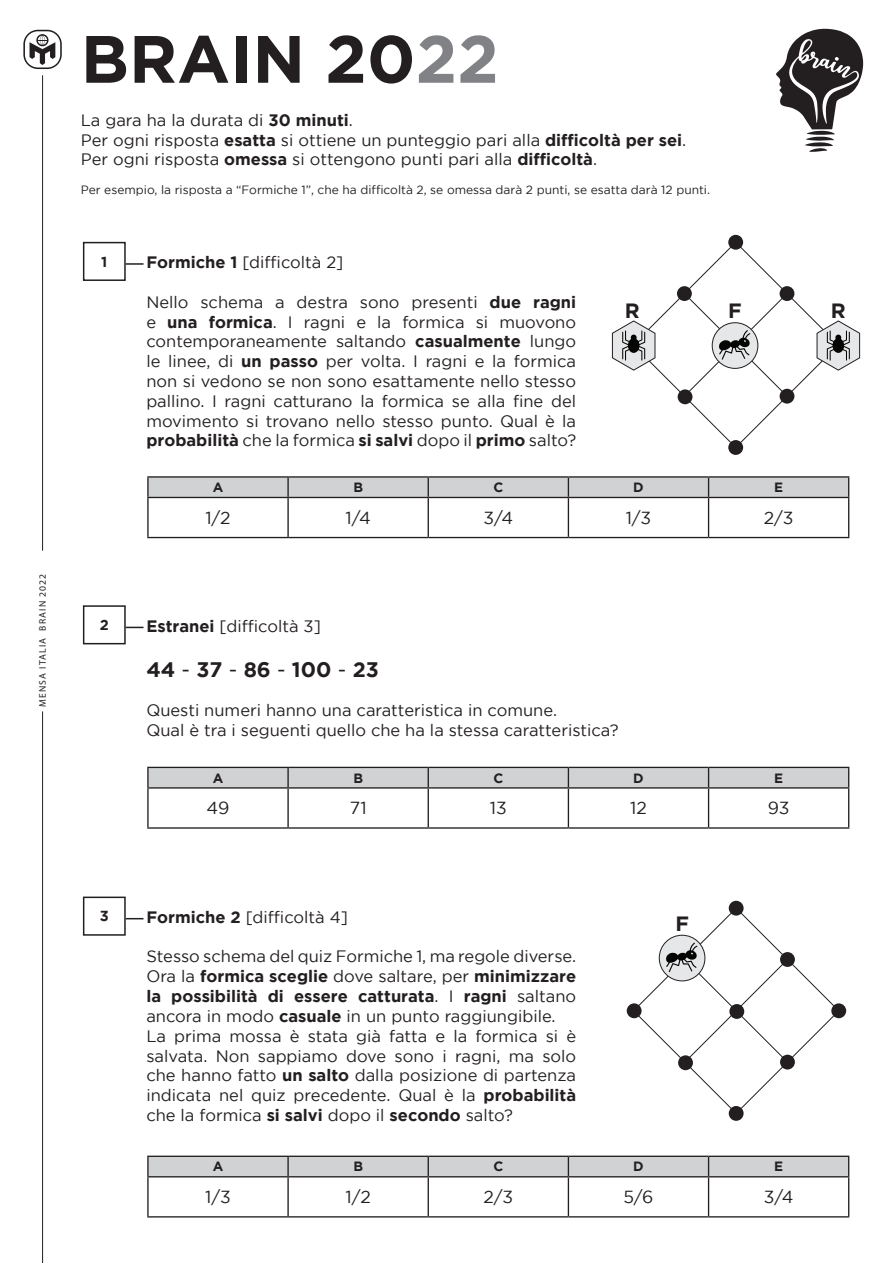
<style>
.page{position:relative;width:893px;height:1263px;background:#fff}
.page>*{position:absolute;margin:0;border:0;box-sizing:border-box;transform-origin:0 0}
.t1{font:700 66.75px "Gotham";color:#231f20}
.t2{font:700 21px "Gotham";color:#231f20}
.t3{font:700 20.7px "Gotham";color:#231f20}
.t4{font:17.4px "Gotham";color:#231f20}
.t5{font:16.5px/19.8px "Gotham";color:#231f20}
.t6{font:700 14.55px "Gotham";color:#231f20}
.t7{font:700 13.35px "Gotham";color:#231f20}
.t8{font:12px "Gotham";color:#231f20}
.t9{font:9.6px "Myriad Pro";letter-spacing:.12em;color:#231f20}
.s1{color:#808285}
.s2{font-weight:700}
.s3{font-weight:400}
</style>
<div class="page">
<svg style="left:776px;top:29px;width:87px;height:123px"></svg>
<svg style="left:23px;top:30px;width:39px;height:39px"></svg>
<hr style="left:42px;top:75px;width:1px;height:476px;background:#231f20">
<hr style="left:42px;top:711px;width:1px;height:552px;background:#231f20">
<div style="left:83px;top:242px;width:43px;height:39px;border:2px solid #231f20"></div>
<div style="left:83px;top:605px;width:43px;height:39px;border:2px solid #231f20"></div>
<svg style="left:126px;top:263px;width:18px;height:2px"></svg>
<svg style="left:126px;top:627px;width:18px;height:1px"></svg>
<svg style="left:147px;top:767px;width:702px;height:20px;background:#c5c6c8"></svg>
<hr style="left:147px;top:787px;width:141px;height:2px;background:#231f20">
<hr style="left:147px;top:789px;width:2px;height:38px;background:#231f20">
<hr style="left:288px;top:787px;width:140px;height:2px;background:#231f20">
<hr style="left:287px;top:789px;width:2px;height:38px;background:#231f20">
<hr style="left:428px;top:787px;width:140px;height:2px;background:#231f20">
<hr style="left:428px;top:789px;width:1px;height:38px;background:#231f20">
<hr style="left:568px;top:787px;width:141px;height:2px;background:#231f20">
<hr style="left:568px;top:789px;width:1px;height:38px;background:#231f20">
<hr style="left:709px;top:787px;width:140px;height:2px;background:#231f20">
<hr style="left:708px;top:789px;width:1px;height:38px;background:#231f20">
<hr style="left:848px;top:789px;width:1px;height:38px;background:#231f20">
<hr style="left:147px;top:827px;width:141px;height:2px;background:#231f20">
<hr style="left:288px;top:827px;width:140px;height:2px;background:#231f20">
<hr style="left:428px;top:827px;width:140px;height:2px;background:#231f20">
<hr style="left:568px;top:827px;width:141px;height:2px;background:#231f20">
<hr style="left:709px;top:827px;width:140px;height:2px;background:#231f20">
<hr style="left:147px;top:476px;width:141px;height:2px;background:#231f20">
<hr style="left:288px;top:476px;width:140px;height:2px;background:#231f20">
<hr style="left:428px;top:476px;width:140px;height:2px;background:#231f20">
<hr style="left:568px;top:476px;width:141px;height:2px;background:#231f20">
<hr style="left:709px;top:476px;width:140px;height:2px;background:#231f20">
<svg style="left:147px;top:477px;width:702px;height:20px;background:#c8c8ca"></svg>
<hr style="left:147px;top:497px;width:141px;height:1px;background:#231f20">
<hr style="left:147px;top:498px;width:2px;height:39px;background:#231f20">
<hr style="left:288px;top:497px;width:140px;height:1px;background:#231f20">
<hr style="left:287px;top:498px;width:2px;height:39px;background:#231f20">
<hr style="left:428px;top:497px;width:140px;height:1px;background:#231f20">
<hr style="left:428px;top:498px;width:1px;height:39px;background:#231f20">
<hr style="left:568px;top:497px;width:141px;height:1px;background:#231f20">
<hr style="left:568px;top:498px;width:1px;height:39px;background:#231f20">
<hr style="left:709px;top:497px;width:140px;height:1px;background:#231f20">
<hr style="left:708px;top:498px;width:1px;height:39px;background:#231f20">
<hr style="left:848px;top:498px;width:1px;height:39px;background:#231f20">
<hr style="left:147px;top:537px;width:141px;height:1px;background:#231f20">
<hr style="left:288px;top:537px;width:140px;height:1px;background:#231f20">
<hr style="left:428px;top:537px;width:140px;height:1px;background:#231f20">
<hr style="left:568px;top:537px;width:141px;height:1px;background:#231f20">
<hr style="left:709px;top:537px;width:140px;height:1px;background:#231f20">
<div style="left:83px;top:896px;width:43px;height:40px;border:2px solid #231f20"></div>
<svg style="left:126px;top:918px;width:18px;height:1px"></svg>
<hr style="left:147px;top:1155px;width:141px;height:2px;background:#231f20">
<hr style="left:288px;top:1155px;width:140px;height:2px;background:#231f20">
<hr style="left:428px;top:1155px;width:140px;height:2px;background:#231f20">
<hr style="left:568px;top:1155px;width:141px;height:2px;background:#231f20">
<hr style="left:709px;top:1155px;width:140px;height:2px;background:#231f20">
<div style="left:147px;top:1156px;width:702px;height:20px;background:#d1d2d4"></div>
<hr style="left:147px;top:1176px;width:141px;height:1px;background:#231f20">
<hr style="left:147px;top:1177px;width:2px;height:39px;background:#231f20">
<hr style="left:288px;top:1176px;width:140px;height:1px;background:#231f20">
<hr style="left:287px;top:1177px;width:2px;height:39px;background:#231f20">
<hr style="left:428px;top:1176px;width:140px;height:1px;background:#231f20">
<hr style="left:428px;top:1177px;width:1px;height:39px;background:#231f20">
<hr style="left:568px;top:1176px;width:141px;height:1px;background:#231f20">
<hr style="left:568px;top:1177px;width:1px;height:39px;background:#231f20">
<hr style="left:709px;top:1176px;width:140px;height:1px;background:#231f20">
<hr style="left:708px;top:1177px;width:1px;height:39px;background:#231f20">
<hr style="left:848px;top:1177px;width:1px;height:39px;background:#231f20">
<hr style="left:147px;top:1216px;width:141px;height:1px;background:#231f20">
<hr style="left:288px;top:1216px;width:140px;height:1px;background:#231f20">
<hr style="left:428px;top:1216px;width:140px;height:1px;background:#231f20">
<hr style="left:568px;top:1216px;width:141px;height:1px;background:#231f20">
<hr style="left:709px;top:1216px;width:140px;height:1px;background:#231f20">
<div style="left:728px;top:235px;width:15px;height:15px;background:#231f20;border-radius:50%"></div>
<div style="left:728px;top:440px;width:15px;height:15px;background:#231f20;border-radius:50%"></div>
<svg style="left:612px;top:242px;width:248px;height:206px"></svg>
<div style="left:729px;top:901px;width:15px;height:14px;background:#231f20;border-radius:50%"></div>
<div style="left:831px;top:1003px;width:15px;height:15px;background:#231f20;border-radius:50%"></div>
<div style="left:729px;top:1106px;width:15px;height:15px;background:#231f20;border-radius:50%"></div>
<div style="left:627px;top:1003px;width:15px;height:15px;background:#231f20;border-radius:50%"></div>
<svg style="left:633px;top:908px;width:206px;height:206px"></svg>
<p class="t9" style="left:37px;top:707px;width:134px;rotate:-90deg">MENSA ITALIA BRAIN 2022</p>
<h1 class="t1" style="left:81px;top:21px;width:419px">BRAIN 20<span class="s1">22</span></h1>
<p class="t5" style="left:81px;top:110px;width:607px">La gara ha la durata di <span class="s2">30 minuti</span>.<br>Per ogni risposta <span class="s2">esatta</span> si ottiene un punteggio pari alla <span class="s2">difficoltà per sei</span>.<br>Per ogni risposta <span class="s2">omessa</span> si ottengono punti pari alla <span class="s2">difficoltà</span>.</p>
<p class="t8" style="left:81px;top:183px;width:631px">Per esempio, la risposta a “Formiche 1”, che ha difficoltà 2, se omessa darà 2 punti, se esatta darà 12 punti.</p>
<p class="t6" style="left:101px;top:253px;width:8px">1</p>
<p class="t6" style="left:100px;top:617px;width:11px">2</p>
<p class="t5" style="left:146px;top:252px;width:199px"><span class="s2">Formiche 1</span> [difficoltà 2]</p>
<p class="t5" style="left:146px;top:292px;width:431px;text-align:justify">Nello schema a destra sono presenti <span class="s2">due ragni </span>e <span class="s2">una formica</span>. I ragni e la formica si muovono contemporaneamente saltando <span class="s2">casualmente</span> lungo le linee, di <span class="s2">un passo</span> per volta. I ragni e la formica non si vedono se non sono esattamente nello stesso pallino. I ragni catturano la formica se alla fine del movimento si trovano nello stesso punto. Qual è la <span class="s2">probabilità</span> che la formica <span class="s2">si salvi</span> dopo il <span class="s2">primo</span> salto?</p>
<p class="t3" style="left:625px;top:299px;width:16px">R</p>
<p class="t3" style="left:728px;top:299px;width:15px">F</p>
<p class="t3" style="left:831px;top:299px;width:16px">R</p>
<p class="t7" style="left:213px;top:480px;width:12px">A</p>
<p class="t7" style="left:353px;top:480px;width:11px">B</p>
<p class="t7" style="left:493px;top:480px;width:11px">C</p>
<p class="t7" style="left:633px;top:480px;width:12px">D</p>
<p class="t7" style="left:774px;top:480px;width:10px">E</p>
<p class="t4" style="left:205px;top:508px;width:27px">1/2</p>
<p class="t4" style="left:346px;top:508px;width:27px">1/4</p>
<p class="t4" style="left:484px;top:508px;width:31px">3/4</p>
<p class="t4" style="left:626px;top:508px;width:27px">1/3</p>
<p class="t4" style="left:764px;top:508px;width:31px">2/3</p>
<p class="t5" style="left:146px;top:616px;width:176px"><span class="s2">Estranei</span> [difficoltà 3]</p>
<p class="t2" style="left:146px;top:657px;width:234px">44 <span class="s3">-</span> 37 <span class="s3">-</span> 86 <span class="s3">-</span> 100 <span class="s3">-</span> 23</p>
<p class="t5" style="left:146px;top:700px;width:474px">Questi numeri hanno una caratteristica in comune.<br>Qual è tra i seguenti quello che ha la stessa caratteristica?</p>
<p class="t7" style="left:213px;top:770px;width:12px">A</p>
<p class="t7" style="left:353px;top:770px;width:11px">B</p>
<p class="t7" style="left:493px;top:770px;width:11px">C</p>
<p class="t7" style="left:633px;top:770px;width:12px">D</p>
<p class="t7" style="left:774px;top:770px;width:10px">E</p>
<p class="t4" style="left:207px;top:798px;width:24px">49</p>
<p class="t4" style="left:350px;top:798px;width:18px">71</p>
<p class="t4" style="left:490px;top:798px;width:18px">13</p>
<p class="t4" style="left:630px;top:798px;width:18px">12</p>
<p class="t4" style="left:768px;top:798px;width:23px">93</p>
<p class="t6" style="left:100px;top:908px;width:11px">3</p>
<p class="t5" style="left:146px;top:907px;width:203px"><span class="s2">Formiche 2</span> [difficoltà 4]</p>
<p class="t5" style="left:146px;top:946px;width:431px">Stesso schema del quiz Formiche 1, ma regole diverse.<br>Ora la <span class="s2">formica sceglie</span> dove saltare, per <span class="s2">minimizzare la possibilità di essere catturata</span>. I <span class="s2">ragni</span> saltano ancora in modo <span class="s2">casuale</span> in un punto raggiungibile.<br>La prima mossa è stata già fatta e la formica si è salvata. Non sappiamo dove sono i ragni, ma solo che hanno fatto <span class="s2">un salto</span> dalla posizione di partenza indicata nel quiz precedente. Qual è la <span class="s2">probabilità </span>che la formica <span class="s2">si salvi</span> dopo il <span class="s2">secondo</span> salto?</p>
<p class="t3" style="left:675px;top:911px;width:15px">F</p>
<p class="t7" style="left:213px;top:1159px;width:12px">A</p>
<p class="t7" style="left:353px;top:1159px;width:11px">B</p>
<p class="t7" style="left:493px;top:1159px;width:11px">C</p>
<p class="t7" style="left:633px;top:1159px;width:12px">D</p>
<p class="t7" style="left:774px;top:1159px;width:10px">E</p>
<p class="t4" style="left:205px;top:1187px;width:27px">1/3</p>
<p class="t4" style="left:346px;top:1187px;width:27px">1/2</p>
<p class="t4" style="left:483px;top:1187px;width:31px">2/3</p>
<p class="t4" style="left:624px;top:1187px;width:31px">5/6</p>
<p class="t4" style="left:764px;top:1187px;width:31px">3/4</p>
</div>
